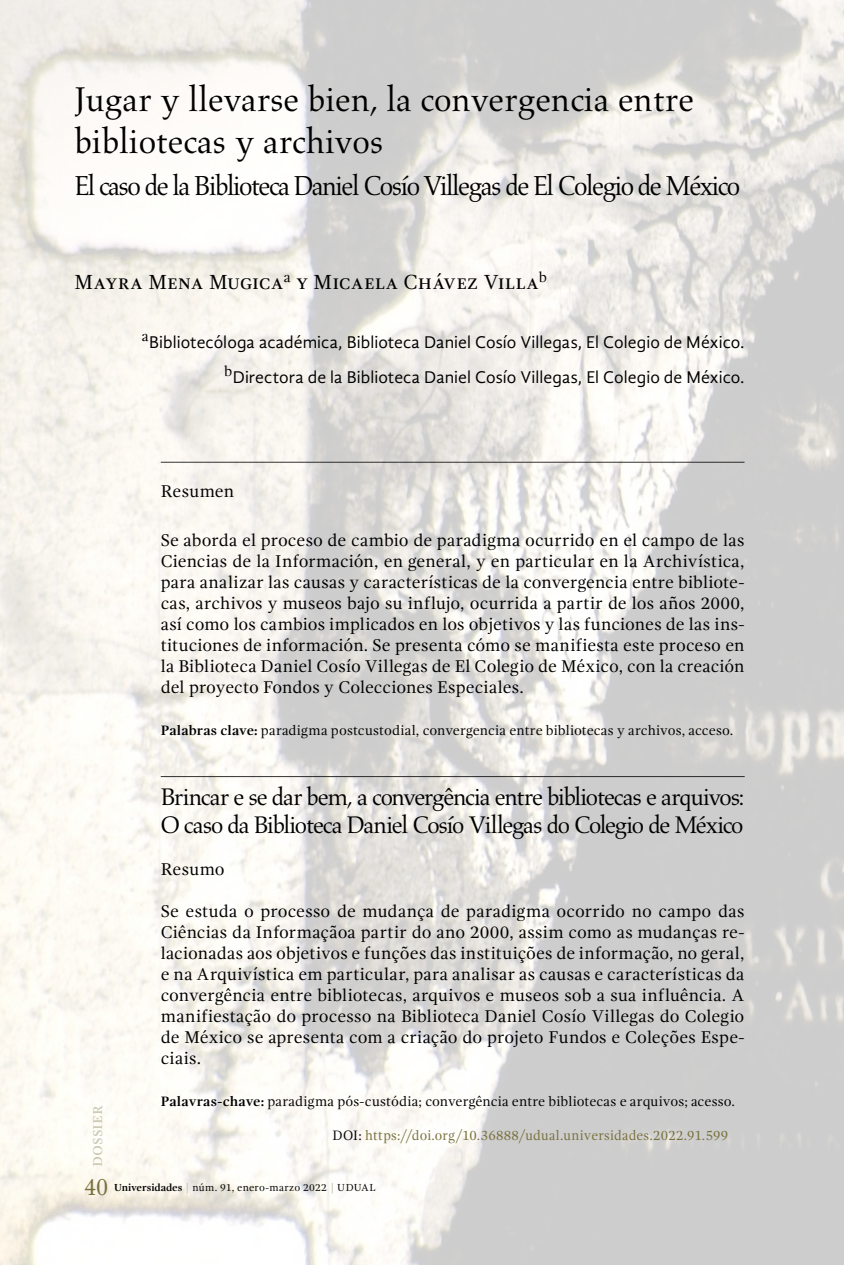
<style>
.page{position:relative;width:844px;height:1265px;background:#fff}
.page>*{position:absolute;margin:0;border:0;box-sizing:border-box;transform-origin:0 0}
.art-p-titulo{font:35px/42px "Aldus LT Std";color:#000}
.art-p-titulo-2{font:28px "Aldus LT Std";letter-spacing:-.055em;color:#000;scale:.96 1}
.art-p-sumario-subtit{font:24.5px/28px "Aldus LT Std";letter-spacing:-.045em;color:#000}
.t1{font:24.5px "Gandhi Serif";color:#78703c;scale:.9 1}
.art-p-autor{font:21px "Gandhi Serif";color:#000}
.art-p-resumen{font:17.5px/21px "Gandhi Serif";letter-spacing:.005em;color:#000;text-align:justify}
.art-p-sumario{font:17.5px/21px "Gandhi Serif";letter-spacing:.005em;color:#000;text-align:justify}
.art-p-autor_txt{font:17.5px "Gandhi Sans";letter-spacing:.005em;color:#000}
.t2{font:17.5px "Gandhi Serif";color:#c9c6b1}
.art-p-palabras_clave{font:14px "Gandhi Serif";letter-spacing:.005em;color:#000}
.art-p-palavras_chave{font:14px "Gandhi Serif";letter-spacing:.005em;color:#000}
.art-p-doi{font:14px "Gandhi Serif";letter-spacing:.015em;color:#78703c;scale:.96 1}
.t3{font:10.5px "Gandhi Serif";letter-spacing:.025em;color:#000}
.s1{font-weight:700}
.s2{color:#000}
.s3{color:#aea98a}
</style>
<div class="page">
<img style="left:0;top:0;width:843px;height:1265px">
<hr style="left:161px;top:462px;width:583px;height:1px;background:#000">
<hr style="left:161px;top:776px;width:583px;height:1px;background:#000">
<p class="art-p-titulo" style="left:74px;top:79px;width:620px">Jugar y llevarse bien, la convergencia entre bibliotecas y archivos</p>
<p class="art-p-titulo-2" style="left:74px;top:170px;width:695px">El caso de la Biblioteca Daniel Cosío Villegas de El Colegio de México</p>
<p class="art-p-autor" style="left:74px;top:270px;width:474px">Mayra Mena Mugica<sup>a</sup> y Micaela Chávez Villa<sup>b</sup></p>
<p class="art-p-autor_txt" style="left:142px;top:332px;width:604px"><sup>a</sup>Bibliotecóloga académica, Biblioteca Daniel Cosío Villegas, El Colegio de México.</p>
<p class="art-p-autor_txt" style="left:224px;top:367px;width:522px"><sup>b</sup>Directora de la Biblioteca Daniel Cosío Villegas, El Colegio de México.</p>
<p class="t2" style="left:86px;top:1167px;width:63px;rotate:-90deg">dossier</p>
<p class="art-p-resumen" style="left:161px;top:480px;width:75px">Resumen</p>
<p class="art-p-resumen" style="left:161px;top:530px;width:585px">Se aborda el proceso de cambio de paradigma ocurrido en el campo de las Ciencias de la Información, en general, y en particular en la Archivística, para analizar las causas y características de la convergencia entre bibliote&shy;cas, archivos y museos bajo su influjo, ocurrida a partir de los años 2000, así como los cambios implicados en los objetivos y las funciones de las ins&shy;tituciones de información. Se presenta cómo se manifiesta este proceso en la Biblioteca Daniel Cosío Villegas de El Colegio de México, con la creación del proyecto Fondos y Colecciones Especiales.</p>
<p class="art-p-palabras_clave" style="left:161px;top:722px;width:574px"><span class="s1">Palabras clave:</span> paradigma postcustodial, convergencia entre bibliotecas y archivos, acceso.</p>
<p class="art-p-sumario-subtit" style="left:161px;top:783px;width:585px">Brincar e se dar bem, a convergência entre bibliotecas e arquivos:<br>O caso da Biblioteca Daniel Cosío Villegas do Colegio de México</p>
<p class="art-p-sumario" style="left:161px;top:859px;width:65px">Resumo</p>
<p class="art-p-sumario" style="left:161px;top:901px;width:585px">Se estuda o processo de mudança de paradigma ocorrido no campo das Ciências da Informaçãoa partir do ano 2000, assim como as mudanças re&shy;lacionadas aos objetivos e funções das instituições de informação, no geral, e na Arquivística em particular, para analisar as causas e características da convergência entre bibliotecas, arquivos e museos sob a sua influência. A manifiestação do processo na Biblioteca Daniel Cosío Villegas do Colegio de México se apresenta com a criação do projeto Fundos e Coleções Espe&shy;ciais.</p>
<p class="art-p-palavras_chave" style="left:161px;top:1093px;width:575px"><span class="s1">Palavras-chave:</span> paradigma pós-custódia; convergência entre bibliotecas e arquivos; acesso.</p>
<p class="art-p-doi" style="left:332px;top:1128px;width:413px"><span class="s2">DOI:</span> https://doi.org/10.36888/udual.universidades.2022.91.599</p>
<h3 class="t1" style="left:84px;top:1173px;width:28px">40</h3>
<p class="t3" style="left:114px;top:1181px;width:263px"><span class="s1">Universidades</span> <span class="s3">|</span> núm. 91, enero-marzo 2022 <span class="s3">|</span> UDUAL</p>
</div>
